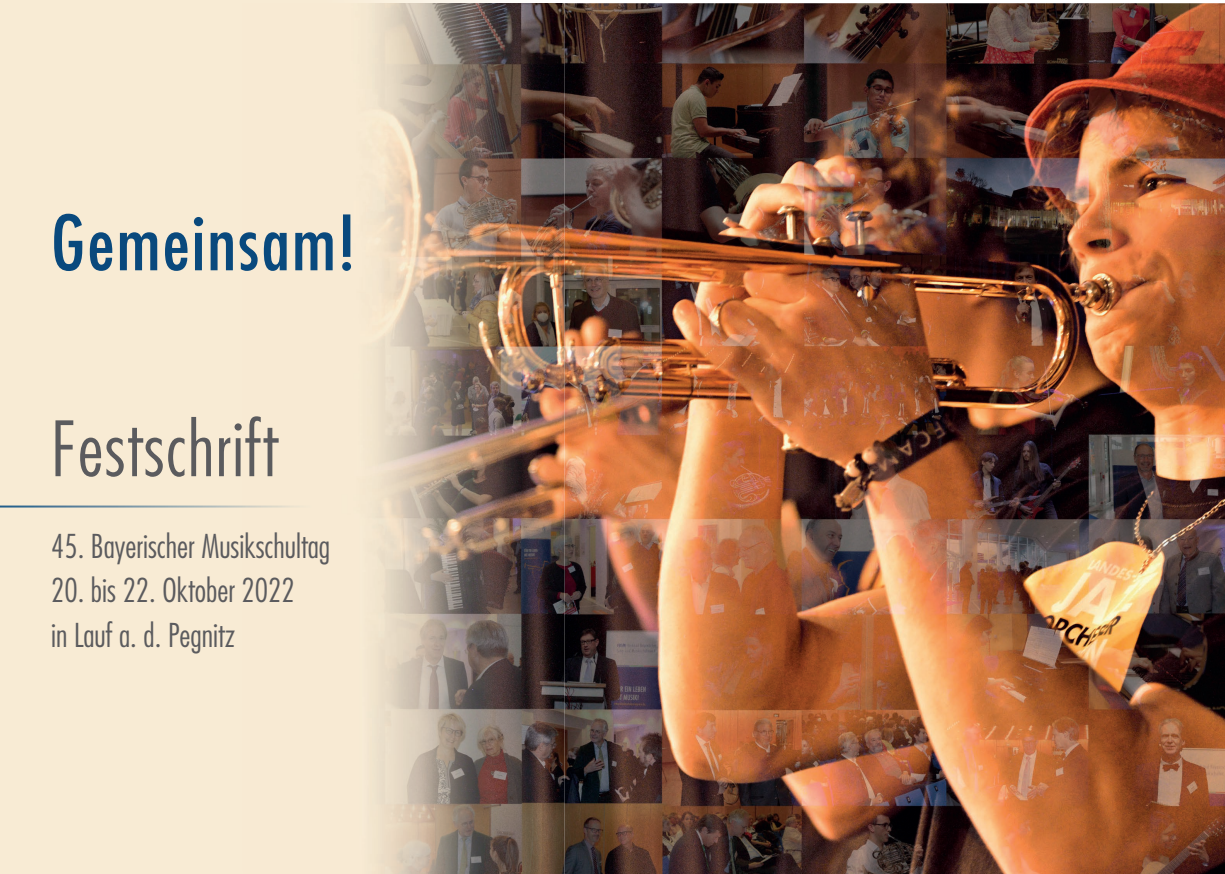
<style>
.page{position:relative;width:1225px;height:874px;background:#fff}
.page>*{position:absolute;margin:0;border:0;box-sizing:border-box;transform-origin:0 0}
.t1{font:300 condensed 74px "Futura";letter-spacing:.02em;color:#5b5b5e}
.t2{font:condensed 74px "Futura";letter-spacing:.03em;color:#09497d}
.t3{font:300 condensed 32px/44px "Futura";color:#5b5b5e}
</style>
<div class="page">
<img style="left:564px;top:3px;width:661px;height:870px">
<div style="left:0;top:3px;width:243px;height:868px;background:#f8ebd4"></div>
<img style="left:243px;top:3px;width:257px;height:868px">
<img style="left:500px;top:3px;width:64px;height:870px">
<img style="left:0;top:871px;width:500px;height:2px">
<hr style="left:0;top:505px;width:312px;height:2px;background:#fff">
<h1 class="t2" style="left:51px;top:198px;width:306px">Gemeinsam!</h1>
<h1 class="t1" style="left:51px;top:405px;width:228px">Festschrift</h1>
<p class="t3" style="left:51px;top:524px;width:281px">45. Bayerischer Musikschultag</p>
<p class="t3" style="left:51px;top:568px;width:245px">20. bis 22. Oktober 2022 in Lauf a. d. Pegnitz</p>
</div>
